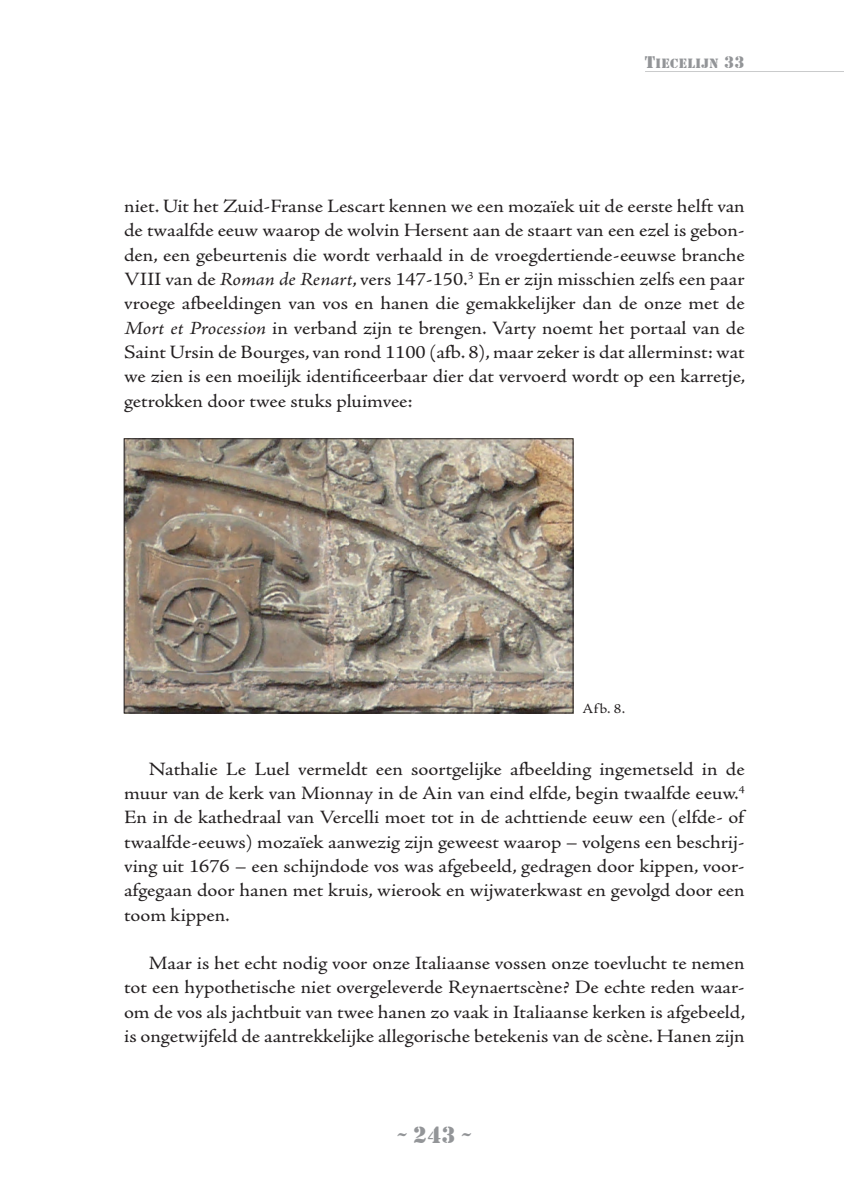
<style>
.page{position:relative;width:844px;height:1191px;background:#fff}
.page>*{position:absolute;margin:0;border:0;box-sizing:border-box;transform-origin:0 0}
.t1{font:24.5px "Stencil";color:#939598}
.t2{font:18.9px/24.3px "Adobe Jenson Pro";letter-spacing:-.005em;color:#231f20;text-align:justify;scale:1.1 1}
.t3{font:14px "Stencil";letter-spacing:.03em;color:#939598}
.t4{font:14px "Adobe Jenson Pro";color:#231f20;scale:1.1 1}
.s1{font-size:17.5px}
.s2{font-style:italic}
</style>
<div class="page">
<hr style="left:645px;top:71px;width:198px;height:1px;background:#939598">
<img style="left:126px;top:440px;width:445px;height:271px">
<div style="left:124px;top:438px;width:449px;height:275px;border:1px solid #231f20"></div>
<p class="t3" style="left:644px;top:55px;width:101px"><span class="s1">T</span>IECELIJN <span class="s1">33</span></p>
<p class="t2" style="left:124px;top:194px;width:566px">niet. Uit het Zuid-Franse Lescart kennen we een mozaïek uit de eerste helft van de twaalfde eeuw waarop de wolvin Hersent aan de staart van een ezel is gebon&shy;den, een gebeurtenis die wordt verhaald in de vroegdertiende-eeuwse branche VIII van de <span class="s2">Roman de Renart</span>, vers 147-150.<sup>3</sup> En er zijn misschien zelfs een paar vroege afbeeldingen van vos en hanen die gemakkelijker dan de onze met de <span class="s2">Mort et Procession</span> in verband zijn te brengen. Varty noemt het portaal van de Saint Ursin de Bourges, van rond 1100 (afb. 8), maar zeker is dat allerminst: wat we zien is een moeilijk identificeerbaar dier dat vervoerd wordt op een karretje, getrokken door twee stuks pluimvee:</p>
<p class="t4" style="left:582px;top:701px;width:40px">Afb. 8.</p>
<p class="t2" style="left:124px;top:757px;width:565px;text-indent:25px">Nathalie Le Luel vermeldt een soortgelijke afbeelding ingemetseld in de muur van de kerk van Mionnay in de Ain van eind elfde, begin twaalfde eeuw.<sup>4<br></sup>En in de kathedraal van Vercelli moet tot in de achttiende eeuw een (elfde- of twaalfde-eeuws) mozaïek aanwezig zijn geweest waarop – volgens een beschrij&shy;ving uit 1676 – een schijndode vos was afgebeeld, gedragen door kippen, voor&shy;afgegaan door hanen met kruis, wierook en wijwaterkwast en gevolgd door een toom kippen.</p>
<p class="t2" style="left:124px;top:951px;width:566px;text-indent:25px">Maar is het echt nodig voor onze Italiaanse vossen onze toevlucht te nemen tot een hypothetische niet overgeleverde Reynaertscène? De echte reden waar&shy;om de vos als jachtbuit van twee hanen zo vaak in Italiaanse kerken is afgebeeld, is ongetwijfeld de aantrekkelijke allegorische betekenis van de scène. Hanen zijn</p>
<p class="t1" style="left:397px;top:1120px;width:75px">~ 243 ~</p>
</div>
